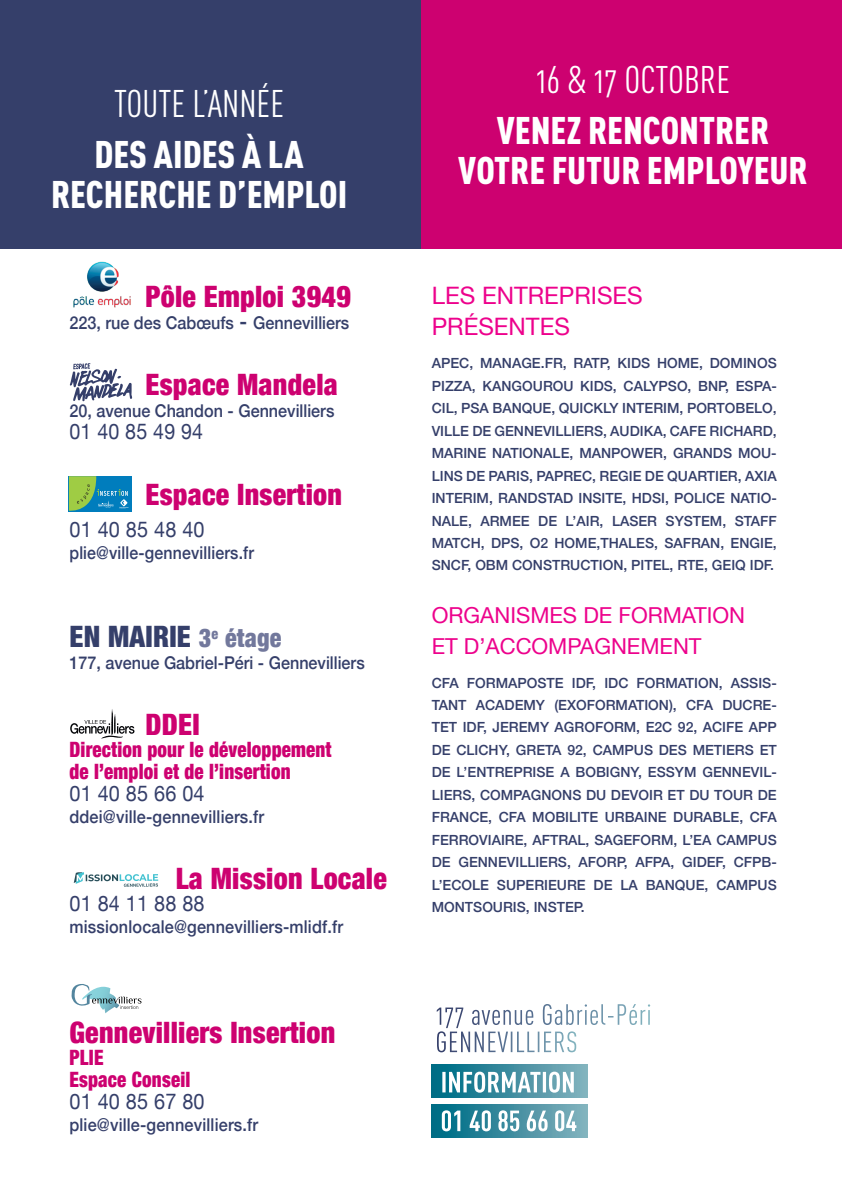
<style>
.page{position:relative;width:842px;height:1191px;background:#fff}
.page>*{position:absolute;margin:0;border:0;box-sizing:border-box;transform-origin:0 0}
.t1{font:900 38px/40px "DIN Cond";color:#fff;text-align:center}
.t2{font:38px "DIN Cond Regular Alternate";color:#fff}
.t3{font:900 condensed 29.4px "Helvetica Neue";letter-spacing:.01em;color:#cd0170;scale:.95 1}
.t4{font:900 condensed 29.4px "Helvetica Neue";letter-spacing:.01em;color:#353f6a;scale:.95 1}
.t5{font:24px/30.4px "Helvetica Neue";color:#ed028c}
.t6{font:22px/30.4px "Helvetica Neue";color:#ed028c}
.t7{font:21.6px "Helvetica Neue";letter-spacing:.01em;color:#353f6a;scale:.92 1}
.t8{font:21.6px "Helvetica Neue";letter-spacing:.01em;color:#353f6a;scale:.91 1}
.t9{font:900 condensed 21.2px/22px "Helvetica Neue";letter-spacing:.01em;color:#cd0170;scale:.9 1}
.t10{font:500 17.6px "Helvetica Neue";letter-spacing:.01em;color:#353f6a;scale:.92 1}
.t11{font:500 17.6px "Helvetica Neue";letter-spacing:.01em;color:#353f6a;scale:.9 1}
.t12{font:500 14px/22.4px "Helvetica Neue";color:#353f6a;text-align:justify}
.s1{font-size:21.6px}
.s2{font-size:25.4px;color:#72789c}
</style>
<div class="page">
<div style="left:0;top:0;width:421px;height:249px;background:#353f6a"></div>
<div style="left:421px;top:0;width:421px;height:249px;background:#cd0170"></div>
<svg style="left:70px;top:363px;width:62px;height:38px"></svg>
<img style="left:73px;top:261px;width:58px;height:47px">
<svg style="left:432px;top:1064px;width:156px;height:33px;background:#4290a2"></svg>
<div style="left:432px;top:1104px;width:156px;height:33px;background:linear-gradient(to right,#006983,#85b1bd)"></div>
<svg style="left:442px;top:1110px;width:134px;height:21px"></svg>
<svg style="left:442px;top:1071px;width:132px;height:21px"></svg>
<svg style="left:437px;top:1004px;width:213px;height:48px"></svg>
<svg style="left:74px;top:872px;width:84px;height:15px"></svg>
<svg style="left:71px;top:984px;width:70px;height:29px"></svg>
<div style="left:69px;top:476px;width:63px;height:36px;background:#007dbd"></div>
<svg style="left:69px;top:476px;width:60px;height:35px"></svg>
<svg style="left:70px;top:709px;width:64px;height:29px"></svg>
<h1 class="t2" style="left:114px;top:82px;width:172px">TOUTE L’ANNÉE</h1>
<h1 class="t1" style="left:51px;top:134px;width:294px">DES AIDES À LA<br>RECHERCHE D’EMPLOI</h1>
<h2 class="t3" style="left:145px;top:278px;width:218px">Pôle Emploi 3949</h2>
<p class="t10" style="left:69px;top:308px;width:306px">223, rue des Cabœufs <span class="s1">-</span> Gennevilliers</p>
<h2 class="t3" style="left:145px;top:366px;width:204px">Espace Mandela</h2>
<p class="t10" style="left:69px;top:396px;width:289px">20, avenue Chandon - Gennevilliers</p>
<h3 class="t8" style="left:69px;top:418px;width:148px">01 40 85 49 94</h3>
<h2 class="t3" style="left:145px;top:476px;width:208px">Espace Insertion</h2>
<h3 class="t7" style="left:69px;top:516px;width:148px">01 40 85 48 40</h3>
<p class="t11" style="left:69px;top:538px;width:207px">plie@ville-gennevilliers.fr</p>
<h2 class="t4" style="left:69px;top:618px;width:225px">EN MAIRIE <span class="s2">3</span><sup>e</sup> <span class="s2">étage</span></h2>
<p class="t10" style="left:69px;top:648px;width:322px">177, avenue Gabriel-Péri - Gennevilliers</p>
<h2 class="t3" style="left:145px;top:706px;width:59px">DDEI</h2>
<h3 class="t9" style="left:69px;top:738px;width:293px">Direction pour le développement de l’emploi et de l’insertion</h3>
<h3 class="t7" style="left:69px;top:780px;width:148px">01 40 85 66 04</h3>
<p class="t10" style="left:69px;top:802px;width:213px">ddei@ville-gennevilliers.fr</p>
<h2 class="t3" style="left:176px;top:860px;width:224px">La Mission Locale</h2>
<h3 class="t7" style="left:69px;top:890px;width:148px">01 84 11 88 88</h3>
<p class="t10" style="left:69px;top:912px;width:299px">missionlocale@gennevilliers-mlidf.fr</p>
<h2 class="t3" style="left:69px;top:1014px;width:281px">Gennevilliers Insertion</h2>
<h3 class="t9" style="left:69px;top:1046px;width:136px">PLIE<br>Espace Conseil</h3>
<h3 class="t7" style="left:69px;top:1088px;width:148px">01 40 85 67 80</h3>
<p class="t10" style="left:69px;top:1110px;width:207px">plie@ville-gennevilliers.fr</p>
<h1 class="t2" style="left:536px;top:58px;width:196px">16 &amp; 17 OCTOBRE</h1>
<h1 class="t1" style="left:458px;top:110px;width:351px">VENEZ RENCONTRER<br>VOTRE FUTUR EMPLOYEUR</h1>
<h3 class="t5" style="left:432px;top:280px;width:213px">LES ENTREPRISES<br>PRÉSENTES</h3>
<p class="t12" style="left:432px;top:351px;width:346px">APEC, MANAGE.FR, RATP, KIDS HOME, DOMINOS PIZZA, KANGOUROU KIDS, CALYPSO, BNP, ESPA-CIL, PSA Banque, QUICKLY Interim</p>
<p class="t12" style="left:679px;top:396px;width:99px">, PORTOBELO,</p>
<p class="t12" style="left:432px;top:418px;width:17px">Ville</p>
<p class="t12" style="left:472px;top:418px;width:42px">de Gennevilliers</p>
<p class="t12" style="left:432px;top:418px;width:346px;text-indent:171px">, AUDIKA, CAFE RICHARD, MARINE NATIONALE, MANPOWER, GRANDs MOU-LINS DE PARIS, PAPREC, REGIE DE QUARTIER, AXIA Interim</p>
<p class="t12" style="left:432px;top:486px;width:347px;text-indent:57px">, RANDSTAD INSITE, HDSI, POLICE NATIO-<br>NALE, ARMEE DE L’AIR, LASER System</p>
<p class="t12" style="left:432px;top:508px;width:347px;text-indent:291px">, STAFF MATCH, DPS, O2 HOME,THALES, SAFRAn, ENGIE, SNCF, OBM CONSTRUCTION, PITEL, RTE, GEIQ IDF.</p>
<h3 class="t6" style="left:432px;top:600px;width:315px">ORGANISMES DE FORMATION<br>ET D’ACCOMPAGNEMENT</h3>
<p class="t12" style="left:432px;top:670px;width:347px">CFA FORMAPOSTE IDF, IDC FORMATION, ASSIS-TANT ACADEMY (EXOFORMATION), CFA DUCRE-TET IDF, JEREmY AGROFORM, E2C 92, ACIFE APP de Clichy</p>
<p class="t12" style="left:432px;top:737px;width:347px;text-indent:74px">, GRETA 92, CAMPUS DES METIERS ET DE L’ENTREPRISE A BOBIGNY, ESSYM GENNEVIL-LIERS, COMPAGNONS DU DEVOIR ET DU TOUR DE France</p>
<p class="t12" style="left:432px;top:805px;width:346px;text-indent:57px">, CFA MOBILITE URBAINE DURABLE, CFA FERrOVIAIRE, AFTRAL, SAGEFORM, L’EA CAMPUS DE GENNEVILLIERS, AFORP, AFPA, GIDEF, CFPB-L’ECOLE SUPERIEURE DE LA BANQUE, CAMPUS MONTSOURIS, INSTEP.</p>
</div>
